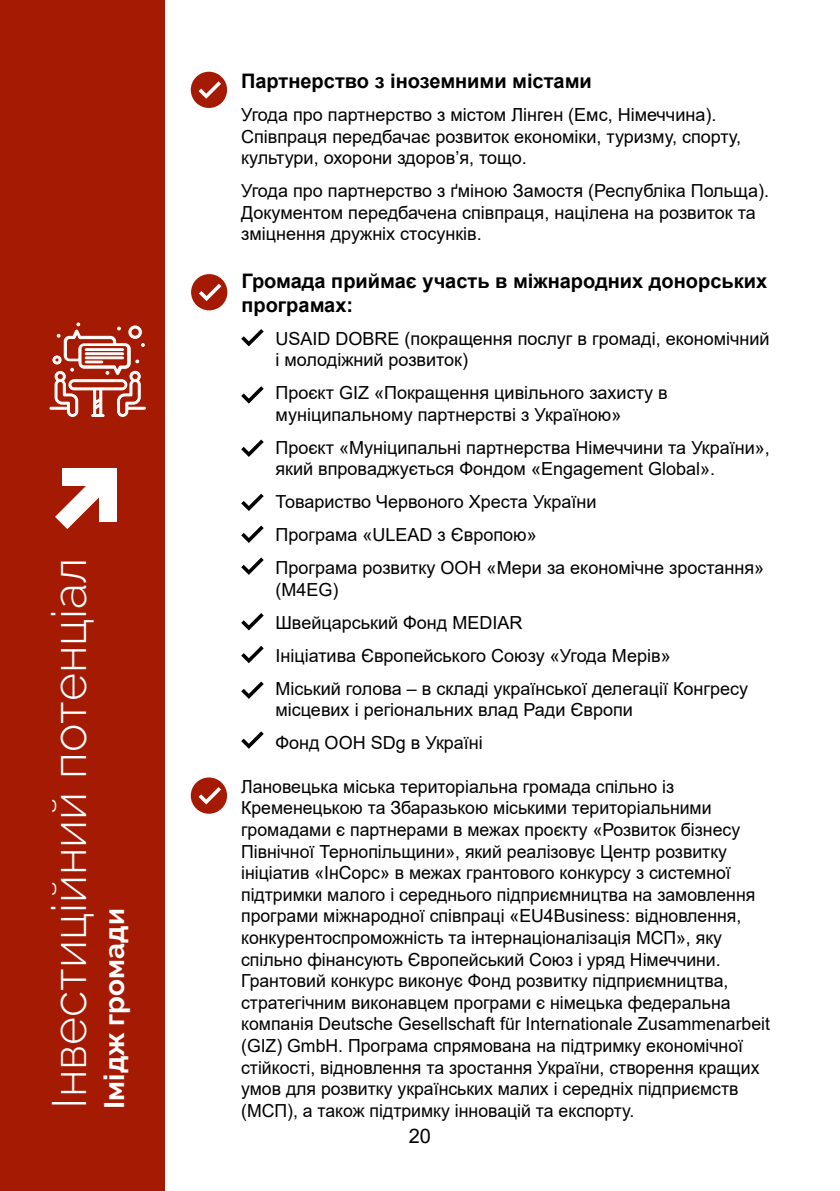
<style>
.page{position:relative;width:840px;height:1191px;background:#fff}
.page>*{position:absolute;margin:0;border:0;box-sizing:border-box;transform-origin:0 0}
.t1{font:300 48px "Raleway";color:#fff}
.t2{font:700 28px "Raleway";color:#fff}
.t3{font:700 20px/24px "Arial";color:#000}
.t4{font:20px "Arial";color:#000}
.t5{font:18px/21.6px "Arial";color:#000}
</style>
<div class="page">
<div style="left:191px;top:777px;width:36px;height:36px;background:#a51a03;border-radius:50%"></div>
<svg style="left:198px;top:787px;width:23px;height:17px"></svg>
<div style="left:191px;top:72px;width:36px;height:36px;background:#a51a03;border-radius:50%"></div>
<svg style="left:198px;top:81px;width:23px;height:18px"></svg>
<div style="left:191px;top:274px;width:36px;height:36px;background:#a51a03;border-radius:50%"></div>
<svg style="left:199px;top:284px;width:22px;height:17px"></svg>
<div style="left:0;top:0;width:164px;height:1191px;background:#a51a03"></div>
<svg style="left:55px;top:479px;width:50px;height:50px"></svg>
<div style="left:63px;top:468px;width:36px;height:17px;background:#fff"></div>
<div style="left:99px;top:468px;width:17px;height:53px;background:#fff"></div>
<svg style="left:49px;top:322px;width:97px;height:95px"></svg>
<svg style="left:241px;top:329px;width:22px;height:17px"></svg>
<svg style="left:241px;top:386px;width:22px;height:17px"></svg>
<svg style="left:241px;top:439px;width:22px;height:18px"></svg>
<svg style="left:241px;top:493px;width:22px;height:18px"></svg>
<svg style="left:241px;top:525px;width:22px;height:18px"></svg>
<svg style="left:241px;top:557px;width:22px;height:18px"></svg>
<svg style="left:241px;top:613px;width:22px;height:17px"></svg>
<svg style="left:241px;top:646px;width:22px;height:17px"></svg>
<svg style="left:241px;top:681px;width:22px;height:18px"></svg>
<svg style="left:241px;top:731px;width:22px;height:18px"></svg>
<h1 class="t1" style="left:41px;top:1108px;width:552px;rotate:-90deg">Інвестиційний потенціал</h1>
<h2 class="t2" style="left:98px;top:1108px;width:202px;rotate:-90deg">Імідж громади</h2>
<p class="t3" style="left:241px;top:69px;width:352px">Партнерство з іноземними містами</p>
<p class="t5" style="left:241px;top:104px;width:501px">Угода про партнерство з містом Лінген (Емс, Німеччина).<br>Співпраця передбачає розвиток економіки, туризму, спорту, культури, охорони здоров’я, тощо.</p>
<p class="t5" style="left:241px;top:180px;width:529px">Угода про партнерство з ґміною Замостя (Республіка Польща).<br>Документом передбачена співпраця, націлена на розвиток та зміцнення дружніх стосунків.</p>
<p class="t3" style="left:241px;top:269px;width:527px">Громада приймає участь в міжнародних донорських програмах:</p>
<p class="t5" style="left:275px;top:327px;width:495px">USAID DOBRE (покращення послуг в громаді, економічний і молодіжний розвиток)</p>
<p class="t5" style="left:275px;top:382px;width:393px">Проєкт GIZ «Покращення цивільного захисту в муніципальному партнерстві з Україною»</p>
<p class="t5" style="left:275px;top:436px;width:495px">Проєкт «Муніципальні партнерства Німеччини та України», який впроваджується Фондом «Engagement Global».</p>
<p class="t5" style="left:275px;top:485px;width:490px;line-height:33px">Товариство Червоного Хреста України<br>Програма «ULEAD з Європою»<br>Програма розвитку ООН «Мери за економічне зростання»</p>
<p class="t5" style="left:275px;top:573px;width:474px;line-height:33px">(M4EG)<br>Швейцарський Фонд MEDIAR<br>Ініціатива Європейського Союзу «Угода Мерів»<br>Міський голова – в складі української делегації Конгресу</p>
<p class="t5" style="left:275px;top:693px;width:359px;line-height:33px">місцевих і регіональних влад Ради Європи<br>Фонд ООН SDg в Україні</p>
<p class="t5" style="left:241px;top:775px;width:530px">Лановецька міська територіальна громада спільно із Кременецькою та Збаразькою міськими територіальними громадами є партнерами в межах проєкту «Розвиток бізнесу Північної Тернопільщини», який реалізовує Центр розвитку ініціатив «ІнСорс» в межах грантового конкурсу з системної підтримки малого і середнього підприємництва на замовлення програми міжнародної співпраці «EU4Business: відновлення, конкурентоспроможність та інтернаціоналізація МСП», яку спільно фінансують Європейський Союз і уряд Німеччини.<br>Грантовий конкурс виконує Фонд розвитку підприємництва, стратегічним виконавцем програми є німецька федеральна компанія Deutsche Gesellschaft für Internationale Zusammenarbeit (GIZ) GmbH. Програма спрямована на підтримку економічної стійкості, відновлення та зростання України, створення кращих умов для розвитку українських малих і середніх підприємств (МСП), а також підтримку інновацій та експорту.</p>
<p class="t4" style="left:408px;top:1122px;width:24px">20</p>
</div>
